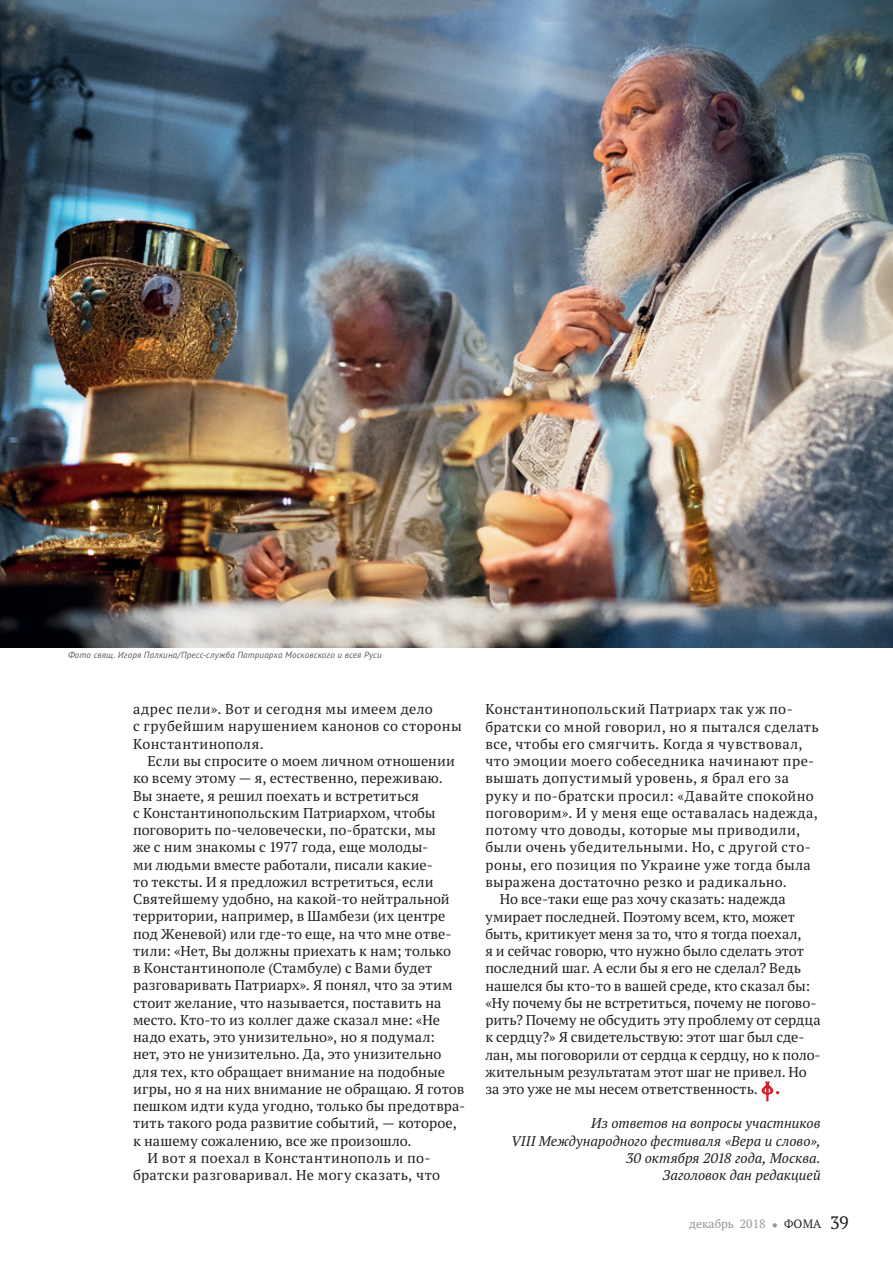
<style>
.page{position:relative;width:893px;height:1263px;background:#fff}
.page>*{position:absolute;margin:0;border:0;box-sizing:border-box;transform-origin:0 0}
.t1{font:14.25px "PT Serif";letter-spacing:.01em;color:#231f20}
.t2{font:14.25px/17.2px "PT Serif";letter-spacing:.03em;color:#231f20}
.t3{font:14.25px "PT Serif";letter-spacing:.035em;color:#231f20}
.t4{font:14.25px "PT Serif";letter-spacing:-.01em;color:#231f20}
.t5{font:italic 13.95px/17.2px "PT Serif";color:#231f20;text-align:right}
.t6{font:12px "PT Serif";color:#949698}
.t7{font:italic 9px "PT Sans";letter-spacing:.02em;color:#58595b}
.s1{font-family:"Evangelie";font-size:17.85px;color:#d81920}
.s2{font-family:"Evangelie";font-size:22.5px;color:#d81920}
.s3{font-size:15px}
.s4{color:#231f20}
.s5{font-size:18px;color:#231f20}
</style>
<div class="page">
<svg style="left:762px;top:1081px;width:11px;height:20px"></svg>
<img style="left:0;top:0;width:893px;height:647px">
<p class="t7" style="left:68px;top:649px;width:315px">Фото свящ. Игоря Палкина/Пресс-служба Патриарха Московского и всея Руси</p>
<p class="t2" style="left:133px;top:700px;width:330px">адрес пели». Вот и сегодня мы имеем дело<br>с грубейшим нарушением канонов со стороны<br>Константинополя.</p>
<p class="t1" style="left:148px;top:752px;width:309px">Если вы спросите о моем личном отношении</p>
<p class="t1" style="left:133px;top:769px;width:311px">ко всему этому — я, естественно, переживаю.</p>
<p class="t1" style="left:133px;top:786px;width:288px">Вы знаете, я решил поехать и встретиться</p>
<p class="t1" style="left:133px;top:803px;width:304px">с Константинопольским Патриархом, чтобы</p>
<p class="t1" style="left:133px;top:821px;width:304px">поговорить по-человечески, по-братски, мы</p>
<p class="t1" style="left:133px;top:838px;width:297px">же с ним знакомы с 1977 года, еще молоды-</p>
<p class="t1" style="left:133px;top:855px;width:301px">ми людьми вместе работали, писали какие-</p>
<p class="t1" style="left:133px;top:872px;width:302px">то тексты. И я предложил встретиться, если</p>
<p class="t1" style="left:133px;top:890px;width:318px">Святейшему удобно, на какой-то нейтральной</p>
<p class="t1" style="left:133px;top:907px;width:314px">территории, например, в Шамбези (их центре</p>
<p class="t1" style="left:133px;top:924px;width:320px">под Женевой) или где-то еще, на что мне отве-</p>
<p class="t1" style="left:133px;top:941px;width:320px">тили: «Нет, Вы должны приехать к нам; только</p>
<p class="t1" style="left:133px;top:959px;width:301px">в Константинополе (Стамбуле) с Вами будет</p>
<p class="t1" style="left:133px;top:976px;width:321px">разговаривать Патриарх». Я понял, что за этим</p>
<p class="t1" style="left:133px;top:993px;width:310px">стоит желание, что называется, поставить на</p>
<p class="t1" style="left:133px;top:1010px;width:308px">место. Кто-то из коллег даже сказал мне: «Не</p>
<p class="t1" style="left:133px;top:1028px;width:303px">надо ехать, это унизительно», но я подумал:</p>
<p class="t1" style="left:133px;top:1045px;width:310px">нет, это не унизительно. Да, это унизительно</p>
<p class="t1" style="left:133px;top:1062px;width:313px">для тех, кто обращает внимание на подобные</p>
<p class="t1" style="left:133px;top:1079px;width:333px">игры, но я на них внимание не обращаю. Я готов</p>
<p class="t1" style="left:133px;top:1097px;width:334px">пешком идти куда угодно, только бы предотвра-</p>
<p class="t1" style="left:133px;top:1114px;width:325px">тить такого рода развитие событий, — которое,</p>
<p class="t1" style="left:133px;top:1131px;width:280px">к нашему сожалению, все же произошло.</p>
<p class="t2" style="left:148px;top:1149px;width:284px">И вот я поехал в Константинополь и по-</p>
<p class="t2" style="left:133px;top:1166px;width:309px">братски разговаривал. Не могу сказать, что</p>
<p class="t2" style="left:485px;top:700px;width:309px">Константинопольский Патриарх так уж по-</p>
<p class="t1" style="left:485px;top:717px;width:335px">братски со мной говорил, но я пытался сделать</p>
<p class="t3" style="left:485px;top:735px;width:319px">все, чтобы его смягчить. Когда я чувствовал,</p>
<p class="t2" style="left:485px;top:752px;width:330px">что эмоции моего собеседника начинают пре-</p>
<p class="t2" style="left:485px;top:770px;width:305px">вышать допустимый уровень, я брал его за</p>
<p class="t3" style="left:485px;top:786px;width:330px">руку и по-братски просил: «Давайте спокойно</p>
<p class="t1" style="left:485px;top:804px;width:334px">поговорим». И у меня еще оставалась надежда,</p>
<p class="t2" style="left:485px;top:821px;width:316px">потому что доводы, которые мы приводили,</p>
<p class="t3" style="left:485px;top:838px;width:327px">были очень убедительными. Но, с другой сто-</p>
<p class="t2" style="left:485px;top:856px;width:327px">роны, его позиция по Украине уже тогда была</p>
<p class="t2" style="left:485px;top:873px;width:303px">выражена достаточно резко и радикально.</p>
<p class="t1" style="left:500px;top:890px;width:287px">Но все-таки еще раз хочу сказать: надежда</p>
<p class="t1" style="left:485px;top:907px;width:311px">умирает последней. Поэтому всем, кто, может</p>
<p class="t1" style="left:485px;top:924px;width:317px">быть, критикует меня за то, что я тогда поехал,</p>
<p class="t1" style="left:485px;top:942px;width:320px">я и сейчас говорю, что нужно было сделать этот</p>
<p class="t1" style="left:485px;top:959px;width:317px">последний шаг. А если бы я его не сделал? Ведь</p>
<p class="t1" style="left:485px;top:976px;width:326px">нашелся бы кто-то в вашей среде, кто сказал бы:</p>
<p class="t1" style="left:485px;top:993px;width:333px">«Ну почему бы не встретиться, почему не погово-</p>
<p class="t1" style="left:485px;top:1011px;width:337px">рить? Почему не обсудить эту проблему от сердца</p>
<p class="t1" style="left:485px;top:1028px;width:321px">к сердцу?» Я свидетельствую: этот шаг был сде-</p>
<p class="t4" style="left:485px;top:1045px;width:337px">лан, мы поговорили от сердца к сердцу, но к поло-</p>
<p class="t1" style="left:485px;top:1062px;width:323px">жительным результатам этот шаг не привел. Но</p>
<p class="t1" style="left:485px;top:1080px;width:296px">за это уже не мы несем ответственность. <span class="s1">ф</span><span class="s2">.</span></p>
<p class="t5" style="left:511px;top:1114px;width:311px">Из ответов на вопросы участников<br>VIII Международного фестиваля «Вера и слово», 30 октября 2018 года, Москва.<br>Заголовок дан редакцией</p>
<p class="t6" style="left:689px;top:1216px;width:161px">декабрь 2018 <span class="s3">•</span> <span class="s4">ФОМА</span> <span class="s5">39</span></p>
</div>
